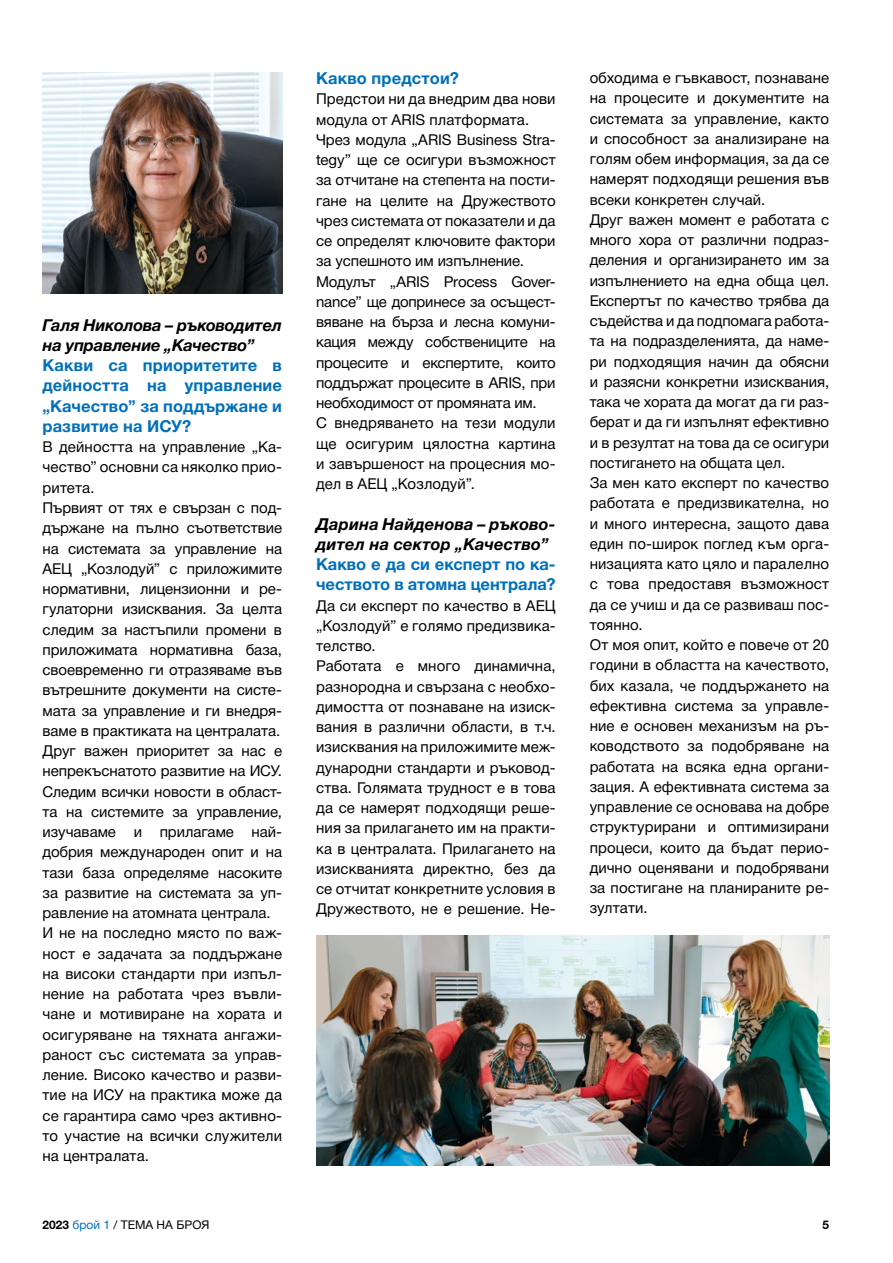
<style>
.page{position:relative;width:893px;height:1263px;background:#fff}
.page>*{position:absolute;margin:0;border:0;box-sizing:border-box;transform-origin:0 0}
.t1{font:700 16.5px/20.2px "Helvetica Neue Cyr";letter-spacing:.005em;color:#0070ba;text-align:justify}
.t2{font:italic 700 16.5px/20.2px "Helvetica Neue Cyr";letter-spacing:-.005em;color:#000}
.t3{font:15px/20.2px "Helvetica Neue Cyr";letter-spacing:.005em;color:#000}
.t4{font:12px "Helvetica Neue Cyr";color:#000}
.t5{font:700 12px "Helvetica Neue Cyr";color:#000}
.s1{font-weight:700}
.s2{color:#0070ba}
</style>
<div class="page">
<img style="left:42px;top:72px;width:240px;height:221px">
<img style="left:316px;top:935px;width:513px;height:230px">
<p class="t2" style="left:43px;top:315px;width:241px">Галя Николова – ръководител на управление „Качество”</p>
<p class="t1" style="left:43px;top:355px;width:241px">Какви са приоритетите в дейността на управление „Качество” за поддържане и развитие на ИСУ?</p>
<p class="t3" style="left:43px;top:437px;width:241px">В дейността на управление „Ка&shy;чество” основни са няколко прио&shy;ритета.<br>Първият от тях е свързан с под&shy;държане на пълно съответствие на системата за управление на<br>АЕЦ „Козлодуй” с приложимите нормативни, лицензионни и ре&shy;гулаторни изисквания. За целта следим за настъпили промени в приложимата нормативна база, своевременно ги отразяваме във вътрешните документи на систе&shy;мата за управление и ги внедря&shy;ваме в практиката на централата.<br>Друг важен приоритет за нас е непрекъснатото развитие на ИСУ.<br>Следим всички новости в област&shy;та на системите за управление, изучаваме и прилагаме най&shy;добрия международен опит и на тази база определяме насоките за развитие на системата за уп&shy;равление на атомната централа.<br>И не на последно място по важ&shy;ност е задачата за поддържане на високи стандарти при изпъл&shy;нение на работата чрез въвли&shy;чане и мотивиране на хората и осигуряване на тяхната ангажи&shy;раност със системата за управ&shy;ление. Високо качество и разви&shy;тие на ИСУ на практика може да се гарантира само чрез активно&shy;то участие на всички служители на централата.</p>
<p class="t1" style="left:316px;top:68px;width:144px">Какво предстои?</p>
<p class="t3" style="left:316px;top:89px;width:241px">Предстои ни да внедрим два нови модула от ARIS платформата.<br>Чрез модула „ARIS Business Stra&shy;tegy” ще се осигури възможност за отчитане на степента на пости&shy;гане на целите на Дружеството чрез системата от показатели и да се определят ключовите фактори за успешното им изпълнение.<br>Модулът „ARIS Process Gover&shy;nance” ще допринесе за осъщест&shy;вяване на бърза и лесна комуни&shy;кация между собствениците на процесите и експертите, които поддържат процесите в ARIS, при необходимост от промяната им.<br>С внедряването на тези модули ще осигурим цялостна картина и завършеност на процесния мо&shy;дел в АЕЦ „Козлодуй”.</p>
<p class="t2" style="left:316px;top:514px;width:241px">Дарина Найденова – ръково&shy;дител на сектор „Качество”</p>
<p class="t1" style="left:316px;top:554px;width:241px">Какво е да си експерт по ка&shy;чеството в атомна централа?</p>
<p class="t3" style="left:316px;top:595px;width:241px">Да си експерт по качество в АЕЦ „Козлодуй” е голямо предизвика&shy;телство.<br>Работата е много динамична, разнородна и свързана с необхо&shy;димостта от познаване на изиск&shy;вания в различни области, в т.ч. изисквания на приложимите меж&shy;дународни стандарти и ръковод&shy;ства. Голямата трудност е в това да се намерят подходящи реше&shy;ния за прилагането им на практи&shy;ка в централата. Прилагането на изискванията директно, без да се отчитат конкретните условия в<br>Дружеството, не е решение. Не-</p>
<p class="t3" style="left:590px;top:68px;width:241px">обходима е гъвкавост, познаване на процесите и документите на системата за управление, както и способност за анализиране на голям обем информация, за да се намерят подходящи решения във всеки конкретен случай.<br>Друг важен момент е работата с много хора от различни подраз&shy;деления и организирането им за изпълнението на една обща цел.<br>Експертът по качество трябва да съдейства и да подпомага работа&shy;та на подразделенията, да наме&shy;ри подходящия начин да обясни и разясни конкретни изисквания, така че хората да могат да ги раз&shy;берат и да ги изпълнят ефективно и в резултат на това да се осигури постигането на общата цел.<br>За мен като експерт по качество работата е предизвикателна, но и много интересна, защото дава един по-широк поглед към орга&shy;низацията като цяло и паралелно с това предоставя възможност да се учиш и да се развиваш пос&shy;тоянно.<br>От моя опит, който е повече от 20 години в областта на качеството, бих казала, че поддържането на ефективна система за управле&shy;ние е основен механизъм на ръ&shy;ководството за подобряване на работата на всяка една органи&shy;зация. А ефективната система за управление се основава на добре структурирани и оптимизирани процеси, които да бъдат перио&shy;дично оценявани и подобрявани за постигане на планираните ре&shy;зултати.</p>
<p class="t4" style="left:43px;top:1218px;width:168px"><span class="s1">2023</span> <span class="s2">брой 1</span> / ТЕМА НА БРОЯ</p>
<p class="t5" style="left:822px;top:1218px;width:8px">5</p>
</div>
